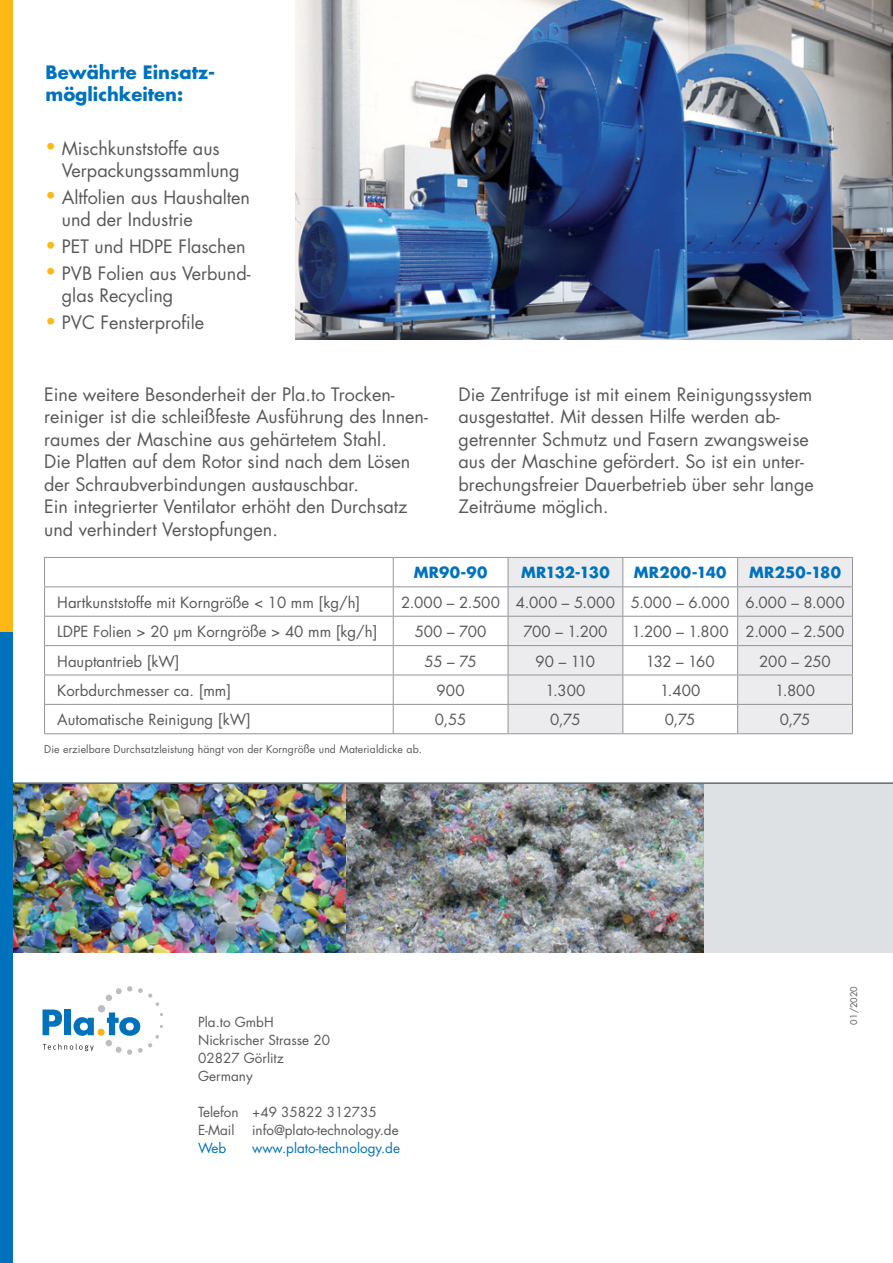
<style>
.page{position:relative;width:893px;height:1263px;background:#fff}
.page>*{position:absolute;margin:0;border:0;box-sizing:border-box;transform-origin:0 0}
.t1{font:18px/22.5px "Futura Std";color:#57585a}
.t2{font:700 18px/22.5px "Futura Std";color:#0072bc}
.t3{font:15px "Futura Std";color:#57585a}
.t4{font:15px "Futura Std";letter-spacing:.02em;color:#57585a}
.t5{font:700 15px "Futura Std";letter-spacing:.01em;color:#0072bc}
.t6{font:700 15px "Futura Std";letter-spacing:-.045em;color:#0072bc}
.t7{font:13.5px/18px "Futura Std";color:#57585a}
.t8{font:13.5px "Futura Std";color:#0072bc}
.t9{font:10.5px "Futura Std";letter-spacing:.01em;color:#57585a}
.t10{font:9px "Futura Std";color:#57585a}
.s1{color:#fcb814}
</style>
<div class="page">
<svg style="left:43px;top:1009px;width:19px;height:26px"></svg>
<div style="left:65px;top:1009px;width:6px;height:26px;background:#0072bc"></div>
<svg style="left:73px;top:1017px;width:21px;height:19px"></svg>
<div style="left:98px;top:1029px;width:7px;height:7px;background:#fbb416;border-radius:50%"></div>
<svg style="left:43px;top:1044px;width:51px;height:7px"></svg>
<svg style="left:106px;top:1012px;width:57px;height:43px"></svg>
<svg style="left:138px;top:988px;width:21px;height:18px"></svg>
<svg style="left:106px;top:986px;width:26px;height:15px"></svg>
<div style="left:98px;top:1005px;width:7px;height:7px;background:#bcbdc0;border-radius:50%"></div>
<svg style="left:509px;top:558px;width:343px;height:175px;fill:#ececee"></svg>
<hr style="left:44px;top:557px;width:349px;height:1px;background:#939598">
<hr style="left:393px;top:557px;width:115px;height:1px;background:#939598">
<hr style="left:508px;top:557px;width:115px;height:1px;background:#939598">
<hr style="left:623px;top:557px;width:115px;height:1px;background:#939598">
<hr style="left:738px;top:557px;width:115px;height:1px;background:#939598">
<hr style="left:44px;top:586px;width:349px;height:1px;background:#939598">
<hr style="left:393px;top:586px;width:115px;height:1px;background:#939598">
<hr style="left:508px;top:586px;width:115px;height:1px;background:#939598">
<hr style="left:623px;top:586px;width:115px;height:1px;background:#939598">
<hr style="left:738px;top:586px;width:115px;height:1px;background:#939598">
<hr style="left:44px;top:616px;width:349px;height:1px;background:#939598">
<hr style="left:393px;top:616px;width:115px;height:1px;background:#939598">
<hr style="left:508px;top:616px;width:115px;height:1px;background:#939598">
<hr style="left:623px;top:616px;width:115px;height:1px;background:#939598">
<hr style="left:738px;top:616px;width:115px;height:1px;background:#939598">
<hr style="left:44px;top:645px;width:349px;height:1px;background:#939598">
<hr style="left:393px;top:645px;width:115px;height:1px;background:#939598">
<hr style="left:508px;top:645px;width:115px;height:1px;background:#939598">
<hr style="left:623px;top:645px;width:115px;height:1px;background:#939598">
<hr style="left:738px;top:645px;width:115px;height:1px;background:#939598">
<hr style="left:44px;top:675px;width:349px;height:1px;background:#939598">
<hr style="left:393px;top:675px;width:115px;height:1px;background:#939598">
<hr style="left:508px;top:675px;width:115px;height:1px;background:#939598">
<hr style="left:623px;top:675px;width:115px;height:1px;background:#939598">
<hr style="left:738px;top:675px;width:115px;height:1px;background:#939598">
<hr style="left:44px;top:704px;width:349px;height:1px;background:#939598">
<svg style="left:44px;top:558px;width:1px;height:175px"></svg>
<hr style="left:393px;top:704px;width:115px;height:1px;background:#939598">
<svg style="left:393px;top:558px;width:1px;height:175px"></svg>
<hr style="left:508px;top:704px;width:115px;height:1px;background:#939598">
<svg style="left:508px;top:558px;width:1px;height:175px"></svg>
<hr style="left:623px;top:704px;width:115px;height:1px;background:#939598">
<svg style="left:622px;top:558px;width:1px;height:175px"></svg>
<hr style="left:738px;top:704px;width:115px;height:1px;background:#939598">
<svg style="left:737px;top:558px;width:1px;height:175px"></svg>
<svg style="left:852px;top:558px;width:1px;height:175px"></svg>
<hr style="left:44px;top:733px;width:349px;height:1px;background:#939598">
<hr style="left:393px;top:733px;width:115px;height:1px;background:#939598">
<hr style="left:508px;top:733px;width:115px;height:1px;background:#939598">
<hr style="left:623px;top:733px;width:115px;height:1px;background:#939598">
<hr style="left:738px;top:733px;width:115px;height:1px;background:#939598">
<div style="left:0;top:782px;width:893px;height:170px;background:#dee1e3"></div>
<img style="left:13px;top:784px;width:691px;height:168px">
<hr style="left:0;top:782px;width:893px;height:2px;background:#697374">
<img style="left:295px;top:0;width:598px;height:339px">
<div style="left:0;top:631px;width:13px;height:632px;background:#0072bc"></div>
<div style="left:0;top:0;width:13px;height:631px;background:#fcb814"></div>
<p class="t2" style="left:46px;top:60px;width:171px">Bewährte Einsatz&shy;möglichkeiten:</p>
<p class="t1" style="left:62px;top:137px;width:179px;text-indent:-16px"><span class="s1">•</span> Mischkunststoffe aus<br>Verpackungssammlung</p>
<p class="t1" style="left:62px;top:186px;width:190px;text-indent:-16px"><span class="s1">•</span> Altfolien aus Haushalten und der Industrie</p>
<p class="t1" style="left:46px;top:235px;width:201px"><span class="s1">•</span> PET und HDPE Flaschen</p>
<p class="t1" style="left:62px;top:262px;width:190px;text-indent:-16px"><span class="s1">•</span> PVB Folien aus Verbund&shy;glas Recycling</p>
<p class="t1" style="left:46px;top:311px;width:160px"><span class="s1">•</span> PVC Fensterprofile</p>
<p class="t1" style="left:44px;top:383px;width:385px">Eine weitere Besonderheit der Pla.to Trocken&shy;reiniger ist die schleißfeste Ausführung des Innen&shy;raumes der Maschine aus gehärtetem Stahl.<br>Die Platten auf dem Rotor sind nach dem Lösen der Schraubverbindungen austauschbar.<br>Ein integrierter Ventilator erhöht den Durchsatz und verhindert Verstopfungen.</p>
<p class="t1" style="left:459px;top:383px;width:357px">Die Zentrifuge ist mit einem Reinigungssystem ausgestattet. Mit dessen Hilfe werden ab&shy;getrennter Schmutz und Fasern zwangsweise aus der Maschine gefördert. So ist ein unter&shy;brechungsfreier Dauerbetrieb über sehr lange Zeiträume möglich.</p>
<p class="t5" style="left:414px;top:563px;width:75px">MR90-90</p>
<p class="t6" style="left:521px;top:563px;width:90px">MR132-130</p>
<p class="t5" style="left:634px;top:563px;width:94px">MR200-140</p>
<p class="t5" style="left:749px;top:563px;width:93px">MR250-180</p>
<p class="t3" style="left:57px;top:593px;width:304px">Hartkunststoffe mit Korngröße &lt; 10 mm [kg/h]</p>
<p class="t4" style="left:401px;top:593px;width:445px">2.000 – 2.500 4.000 – 5.000 5.000 – 6.000 6.000 – 8.000</p>
<p class="t3" style="left:57px;top:622px;width:322px">LDPE Folien &gt; 20 µm Korngröße &gt; 40 mm [kg/h]</p>
<p class="t3" style="left:415px;top:622px;width:73px">500 – 700</p>
<p class="t3" style="left:523px;top:622px;width:86px">700 – 1.200</p>
<p class="t4" style="left:632px;top:622px;width:214px">1.200 – 1.800 2.000 – 2.500</p>
<p class="t3" style="left:57px;top:651px;width:124px">Hauptantrieb [kW]</p>
<p class="t3" style="left:424px;top:651px;width:54px">55 – 75</p>
<p class="t3" style="left:536px;top:651px;width:61px">90 – 110</p>
<p class="t3" style="left:646px;top:651px;width:70px">132 – 160</p>
<p class="t3" style="left:759px;top:651px;width:73px">200 – 250</p>
<p class="t3" style="left:57px;top:681px;width:175px">Korbdurchmesser ca. [mm]</p>
<p class="t3" style="left:437px;top:681px;width:29px">900</p>
<p class="t3" style="left:545px;top:681px;width:42px">1.300</p>
<p class="t3" style="left:660px;top:681px;width:42px">1.400</p>
<p class="t3" style="left:775px;top:681px;width:41px">1.800</p>
<p class="t3" style="left:57px;top:710px;width:195px">Automatische Reinigung [kW]</p>
<p class="t3" style="left:435px;top:710px;width:33px">0,55</p>
<p class="t3" style="left:550px;top:710px;width:32px">0,75</p>
<p class="t3" style="left:665px;top:710px;width:32px">0,75</p>
<p class="t3" style="left:780px;top:710px;width:32px">0,75</p>
<p class="t9" style="left:44px;top:743px;width:379px">Die erzielbare Durchsatzleistung hängt von der Korngröße und Materialdicke ab.</p>
<p class="t7" style="left:198px;top:1013px;width:133px">Pla.to GmbH<br>Nickrischer Strasse 20<br>02827 Görlitz<br>Germany</p>
<p class="t7" style="left:198px;top:1103px;width:180px">Telefon +49 35822 312735<br>E-Mail</p>
<p class="t7" style="left:252px;top:1121px;width:148px">info@plato-technology.de</p>
<p class="t8" style="left:198px;top:1139px;width:30px">Web</p>
<p class="t8" style="left:252px;top:1139px;width:149px">www.plato-technology.de</p>
<p class="t10" style="left:848px;top:1024px;width:40px;rotate:-90deg">01/2020</p>
</div>
